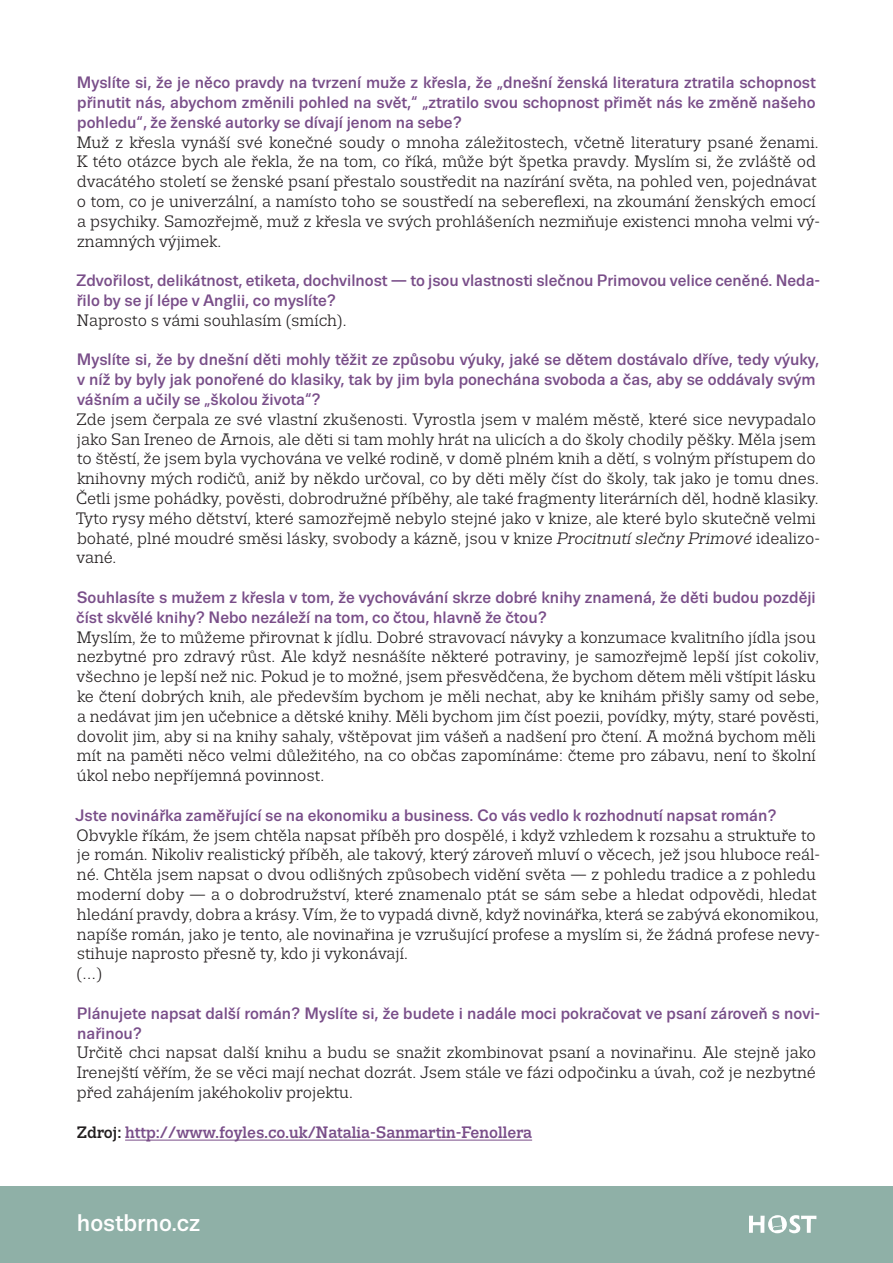
<style>
.page{position:relative;width:893px;height:1263px;background:#fff}
.page>*{position:absolute;margin:0;border:0;box-sizing:border-box;transform-origin:0 0}
.t1{font:500 24px "Trivia Sans";color:#fff}
.t2{font:16.5px/19.8px "Trivia Slab";color:#231f20}
.t3{font:500 16.5px/19.8px "Trivia Sans";color:#794e89}
.t4{font:500 16.5px "Trivia Slab";color:#794e89}
.s1{font-style:italic}
.s2{color:#231f20}
</style>
<div class="page">
<div style="left:0;top:1186px;width:893px;height:77px;background:#8fb0a7"></div>
<svg style="left:749px;top:1215px;width:67px;height:18px"></svg>
<hr style="left:125px;top:1140px;width:407px;height:1px;background:#794e89">
<p class="t3" style="left:77px;top:73px;width:740px;text-align:justify">Myslíte si, že je něco pravdy na tvrzení muže z křesla, že „dnešní ženská literatura ztratila schopnost přinutit nás, abychom změnili pohled na svět,“ „ztratilo svou schopnost přimět nás ke změně našeho pohledu“, že ženské autorky se dívají jenom na sebe?</p>
<p class="t2" style="left:77px;top:132px;width:745px">Muž z křesla vynáší své konečné soudy o mnoha záležitostech, včetně literatury psané ženami.<br>K této otázce bych ale řekla, že na tom, co říká, může být špetka pravdy. Myslím si, že zvláště od dvacátého století se ženské psaní přestalo soustředit na nazírání světa, na pohled ven, pojednávat o tom, co je univerzální, a namísto toho se soustředí na sebereflexi, na zkoumání ženských emocí a psychiky. Samozřejmě, muž z křesla ve svých prohlášeních nezmiňuje existenci mnoha velmi vý&shy;znamných výjimek.</p>
<p class="t3" style="left:76px;top:271px;width:745px">Zdvořilost, delikátnost, etiketa, dochvilnost — to jsou vlastnosti slečnou Primovou velice ceněné. Neda&shy;řilo by se jí lépe v Anglii, co myslíte?</p>
<p class="t2" style="left:77px;top:310px;width:271px">Naprosto s vámi souhlasím (smích).</p>
<p class="t3" style="left:77px;top:350px;width:744px">Myslíte si, že by dnešní děti mohly těžit ze způsobu výuky, jaké se dětem dostávalo dříve, tedy výuky, v níž by byly jak ponořené do klasiky, tak by jim byla ponechána svoboda a čas, aby se oddávaly svým vášním a učily se „školou života“?</p>
<p class="t2" style="left:76px;top:409px;width:746px">Zde jsem čerpala ze své vlastní zkušenosti. Vyrostla jsem v malém městě, které sice nevypadalo jako San Ireneo de Arnois, ale děti si tam mohly hrát na ulicích a do školy chodily pěšky. Měla jsem to štěstí, že jsem byla vychována ve velké rodině, v domě plném knih a dětí, s volným přístupem do knihovny mých rodičů, aniž by někdo určoval, co by děti měly číst do školy, tak jako je tomu dnes.<br>Četli jsme pohádky, pověsti, dobrodružné příběhy, ale také fragmenty literárních děl, hodně klasiky.<br>Tyto rysy mého dětství, které samozřejmě nebylo stejné jako v knize, ale které bylo skutečně velmi bohaté, plné moudré směsi lásky, svobody a kázně, jsou v knize <span class="s1">Procitnutí slečny Primové</span> idealizo&shy;vané.</p>
<p class="t3" style="left:76px;top:588px;width:741px">Souhlasíte s mužem z křesla v tom, že vychovávání skrze dobré knihy znamená, že děti budou později číst skvělé knihy? Nebo nezáleží na tom, co čtou, hlavně že čtou?</p>
<p class="t2" style="left:77px;top:627px;width:744px">Myslím, že to můžeme přirovnat k jídlu. Dobré stravovací návyky a konzumace kvalitního jídla jsou nezbytné pro zdravý růst. Ale když nesnášíte některé potraviny, je samozřejmě lepší jíst cokoliv, všechno je lepší než nic. Pokud je to možné, jsem přesvědčena, že bychom dětem měli vštípit lásku ke čtení dobrých knih, ale především bychom je měli nechat, aby ke knihám přišly samy od sebe, a nedávat jim jen učebnice a dětské knihy. Měli bychom jim číst poezii, povídky, mýty, staré pověsti, dovolit jim, aby si na knihy sahaly, vštěpovat jim vášeň a nadšení pro čtení. A možná bychom měli mít na paměti něco velmi důležitého, na co občas zapomínáme: čteme pro zábavu, není to školní úkol nebo nepříjemná povinnost.</p>
<p class="t3" style="left:75px;top:805px;width:703px">Jste novinářka zaměřující se na ekonomiku a business. Co vás vedlo k rozhodnutí napsat román?</p>
<p class="t2" style="left:76px;top:825px;width:746px">Obvykle říkám, že jsem chtěla napsat příběh pro dospělé, i když vzhledem k rozsahu a struktuře to je román. Nikoliv realistický příběh, ale takový, který zároveň mluví o věcech, jež jsou hluboce reál&shy;né. Chtěla jsem napsat o dvou odlišných způsobech vidění světa — z pohledu tradice a z pohledu moderní doby — a o dobrodružství, které znamenalo ptát se sám sebe a hledat odpovědi, hledat hledání pravdy, dobra a krásy. Vím, že to vypadá divně, když novinářka, která se zabývá ekonomikou, napíše román, jako je tento, ale novinařina je vzrušující profese a myslím si, že žádná profese nevy&shy;stihuje naprosto přesně ty, kdo ji vykonávají.<br>(…)</p>
<p class="t3" style="left:77px;top:1003px;width:745px">Plánujete napsat další román? Myslíte si, že budete i nadále moci pokračovat ve psaní zároveň s novi&shy;nařinou?</p>
<p class="t2" style="left:77px;top:1043px;width:741px;text-align:justify">Určitě chci napsat další knihu a budu se snažit zkombinovat psaní a novinařinu. Ale stejně jako Irenejští věřím, že se věci mají nechat dozrát. Jsem stále ve fázi odpočinku a úvah, což je nezbytné před zahájením jakéhokoliv projektu.</p>
<p class="t4" style="left:77px;top:1123px;width:457px"><span class="s2">Zdroj:</span> http://www.foyles.co.uk/Natalia-Sanmartin-Fenollera</p>
<h1 class="t1" style="left:77px;top:1210px;width:125px">hostbrno.cz</h1>
</div>
